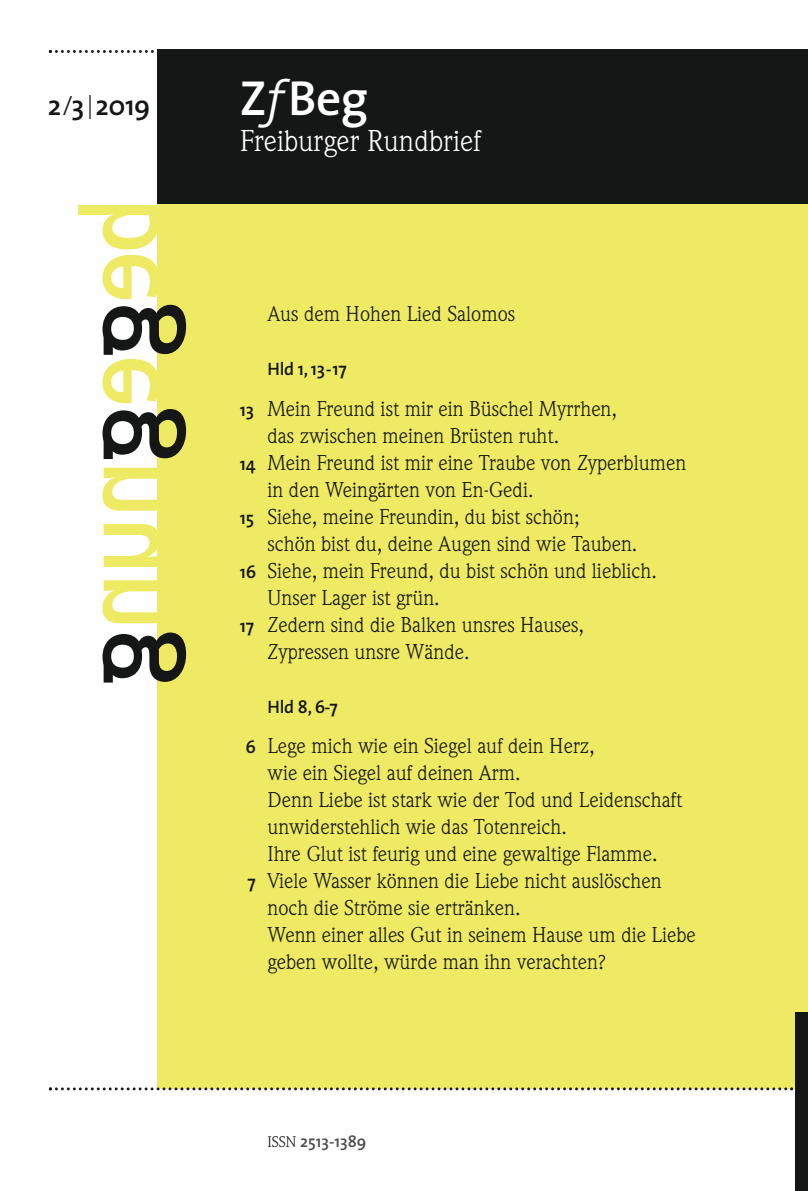
<style>
.page{position:relative;width:808px;height:1191px;background:#fff}
.page>*{position:absolute;margin:0;border:0;box-sizing:border-box;transform-origin:0 0}
.t1{font:600 49.5px "The Sans";color:#fff}
.t2{font:29.55px "Weidemann";color:#fff}
.t3{font:600 27.9px "The Sans";color:#151616}
.t4{font:21px "Weidemann";color:#151616}
.t5{font:600 18px "The Sans";letter-spacing:-.01em;color:#151616}
.t6{font:600 16.5px "The Sans";color:#4e4e4d}
.s1{font-weight:300}
.s2{font-weight:300;font-size:24px}
.s3{font-weight:300;font-style:italic}
.s4{font-family:"The Sans";font-weight:600;font-size:18px}
.s5{font-family:"Weidemann";font-weight:400;font-size:15px;color:#151616}
</style>
<div class="page">
<div style="left:157px;top:204px;width:651px;height:885px;background:#eeea64"></div>
<svg style="left:49px;top:1087px;width:744px;height:3px"></svg>
<div style="left:157px;top:50px;width:651px;height:154px;background:#151616"></div>
<svg style="left:49px;top:50px;width:105px;height:3px"></svg>
<div style="left:795px;top:1012px;width:13px;height:178px;background:#151616"></div>
<h3 class="t3" style="left:48px;top:95px;width:104px">2<span class="s1">/</span>3<span class="s2">|</span>2019</h3>
<h1 class="t1" style="left:240px;top:79px;width:130px">Z<span class="s3">f</span>Beg</h1>
<h2 class="t2" style="left:240px;top:130px;width:243px">Freiburger Rundbrief</h2>
<p class="t4" style="left:267px;top:306px;width:249px">Aus dem Hohen Lied Salomos</p>
<p class="t5" style="left:267px;top:362px;width:81px">Hld 1, 13-17</p>
<p class="t4" style="left:240px;top:401px;width:379px"><span class="s4">13</span> Mein Freund ist mir ein Büschel Myrrhen,</p>
<p class="t4" style="left:267px;top:428px;width:293px">das zwischen meinen Brüsten ruht.</p>
<p class="t4" style="left:240px;top:455px;width:448px"><span class="s4">14</span> Mein Freund ist mir eine Traube von Zyperblumen</p>
<p class="t4" style="left:267px;top:482px;width:268px">in den Weingärten von En-Gedi.</p>
<p class="t4" style="left:240px;top:509px;width:341px"><span class="s4">15</span> Siehe, meine Freundin, du bist schön;</p>
<p class="t4" style="left:267px;top:536px;width:371px">schön bist du, deine Augen sind wie Tauben.</p>
<p class="t4" style="left:240px;top:563px;width:418px"><span class="s4">16</span> Siehe, mein Freund, du bist schön und lieblich.</p>
<p class="t4" style="left:267px;top:590px;width:174px">Unser Lager ist grün.</p>
<p class="t4" style="left:240px;top:617px;width:346px"><span class="s4">17</span> Zedern sind die Balken unsres Hauses,</p>
<p class="t4" style="left:267px;top:644px;width:204px">Zypressen unsre Wände.</p>
<p class="t5" style="left:267px;top:699px;width:72px">Hld 8, 6-7</p>
<p class="t4" style="left:246px;top:738px;width:351px"><span class="s4">6</span> Lege mich wie ein Siegel auf dein Herz,</p>
<p class="t4" style="left:267px;top:765px;width:255px">wie ein Siegel auf deinen Arm.</p>
<p class="t4" style="left:267px;top:792px;width:416px">Denn Liebe ist stark wie der Tod und Leidenschaft</p>
<p class="t4" style="left:267px;top:819px;width:301px">unwiderstehlich wie das Totenreich.</p>
<p class="t4" style="left:267px;top:846px;width:392px">Ihre Glut ist feurig und eine gewaltige Flamme.</p>
<p class="t4" style="left:247px;top:873px;width:416px"><span class="s4">7</span> Viele Wasser können die Liebe nicht auslöschen</p>
<p class="t4" style="left:267px;top:900px;width:255px">noch die Ströme sie ertränken.</p>
<p class="t4" style="left:267px;top:927px;width:430px">Wenn einer alles Gut in seinem Hause um die Liebe</p>
<p class="t4" style="left:267px;top:954px;width:340px">geben wollte, würde man ihn verachten?</p>
<p class="t6" style="left:267px;top:1135px;width:101px"><span class="s5">ISSN</span> 2513-1389</p>
</div>
